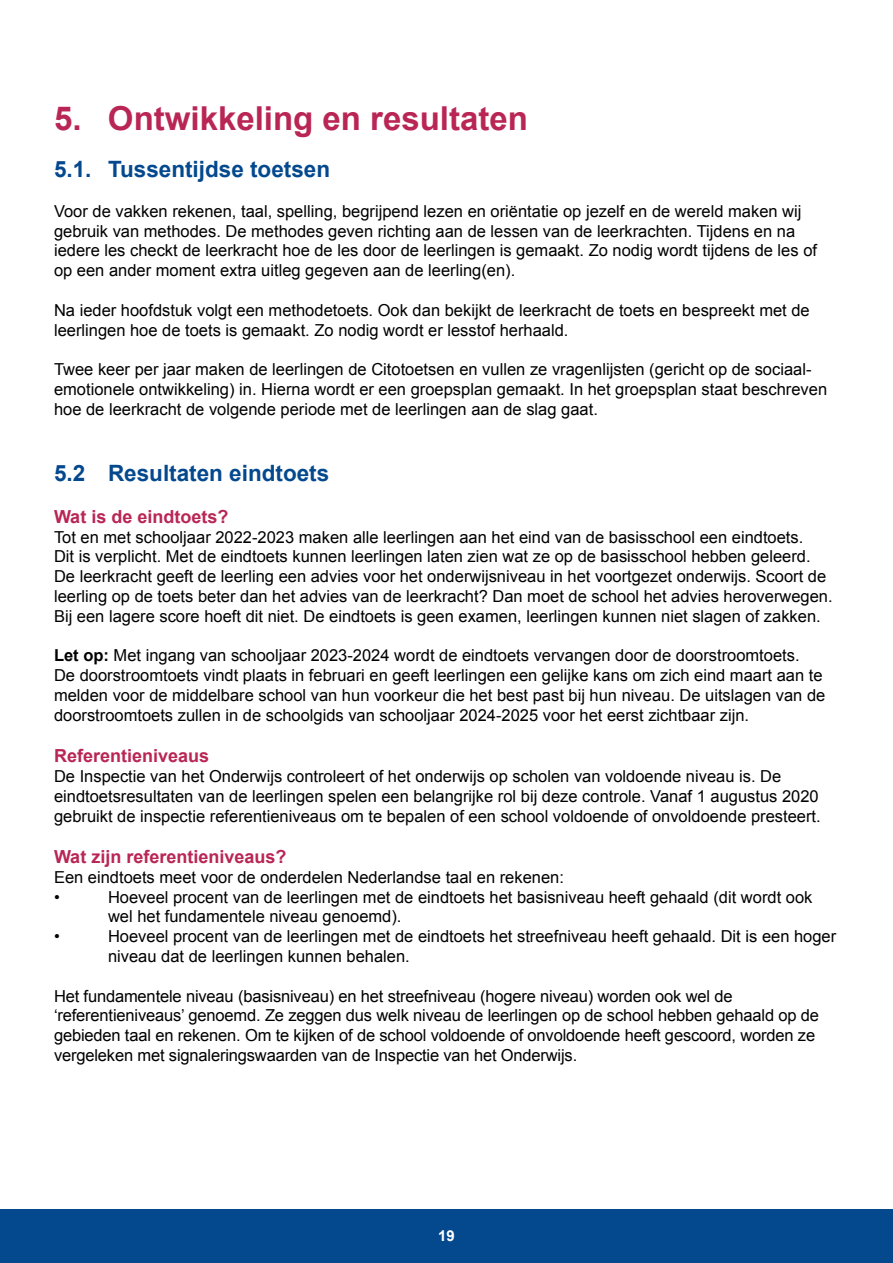
<style>
.page{position:relative;width:893px;height:1263px;background:#fff}
.page>*{position:absolute;margin:0;border:0;box-sizing:border-box;transform-origin:0 0}
.t1{font:700 33px "Arial";color:#b92656}
.t2{font:700 22.5px "Arial";color:#04488d}
.t3{font:700 18px "Arial";color:#b92656}
.t4{font:16.5px/19.8px "Arial";color:#000}
.t5{font:700 15px "Arial";color:#fff}
.s1{font-weight:700}
</style>
<div class="page">
<div style="left:0;top:1209px;width:893px;height:54px;background:#04488d"></div>
<h1 class="t1" style="left:54px;top:97px;width:475px">5. Ontwikkeling en resultaten</h1>
<h2 class="t2" style="left:54px;top:154px;width:278px">5.1. Tussentijdse toetsen</h2>
<p class="t4" style="left:54px;top:201px;width:765px">Voor de vakken rekenen, taal, spelling, begrijpend lezen en oriëntatie op jezelf en de wereld maken wij gebruik van methodes. De methodes geven richting aan de lessen van de leerkrachten. Tijdens en na iedere les checkt de leerkracht hoe de les door de leerlingen is gemaakt. Zo nodig wordt tijdens de les of op een ander moment extra uitleg gegeven aan de leerling(en).</p>
<p class="t4" style="left:54px;top:300px;width:757px">Na ieder hoofdstuk volgt een methodetoets. Ook dan bekijkt de leerkracht de toets en bespreekt met de leerlingen hoe de toets is gemaakt. Zo nodig wordt er lesstof herhaald.</p>
<p class="t4" style="left:54px;top:360px;width:775px">Twee keer per jaar maken de leerlingen de Citotoetsen en vullen ze vragenlijsten (gericht op de sociaal&shy;emotionele ontwikkeling) in. Hierna wordt er een groepsplan gemaakt. In het groepsplan staat beschreven hoe de leerkracht de volgende periode met de leerlingen aan de slag gaat.</p>
<h2 class="t2" style="left:54px;top:459px;width:277px">5.2 Resultaten eindtoets</h2>
<p class="t3" style="left:54px;top:505px;width:176px">Wat is de eindtoets?</p>
<p class="t4" style="left:54px;top:527px;width:780px">Tot en met schooljaar 2022-2023 maken alle leerlingen aan het eind van de basisschool een eindtoets.<br>Dit is verplicht. Met de eindtoets kunnen leerlingen laten zien wat ze op de basisschool hebben geleerd.<br>De leerkracht geeft de leerling een advies voor het onderwijsniveau in het voortgezet onderwijs. Scoort de leerling op de toets beter dan het advies van de leerkracht? Dan moet de school het advies heroverwegen.<br>Bij een lagere score hoeft dit niet. De eindtoets is geen examen, leerlingen kunnen niet slagen of zakken.</p>
<p class="t4" style="left:54px;top:646px;width:773px"><span class="s1">Let op:</span> Met ingang van schooljaar 2023-2024 wordt de eindtoets vervangen door de doorstroomtoets.<br>De doorstroomtoets vindt plaats in februari en geeft leerlingen een gelijke kans om zich eind maart aan te melden voor de middelbare school van hun voorkeur die het best past bij hun niveau. De uitslagen van de doorstroomtoets zullen in de schoolgids van schooljaar 2024-2025 voor het eerst zichtbaar zijn.</p>
<p class="t3" style="left:54px;top:744px;width:157px">Referentieniveaus</p>
<p class="t4" style="left:54px;top:766px;width:768px">De Inspectie van het Onderwijs controleert of het onderwijs op scholen van voldoende niveau is. De eindtoetsresultaten van de leerlingen spelen een belangrijke rol bij deze controle. Vanaf 1 augustus 2020 gebruikt de inspectie referentieniveaus om te bepalen of een school voldoende of onvoldoende presteert.</p>
<p class="t3" style="left:54px;top:845px;width:234px">Wat zijn referentieniveaus?</p>
<p class="t4" style="left:54px;top:867px;width:511px">Een eindtoets meet voor de onderdelen Nederlandse taal en rekenen: •</p>
<p class="t4" style="left:108px;top:887px;width:706px">Hoeveel procent van de leerlingen met de eindtoets het basisniveau heeft gehaald (dit wordt ook wel het fundamentele niveau genoemd).</p>
<p class="t4" style="left:54px;top:927px;width:7px">•</p>
<p class="t4" style="left:108px;top:927px;width:730px">Hoeveel procent van de leerlingen met de eindtoets het streefniveau heeft gehaald. Dit is een hoger niveau dat de leerlingen kunnen behalen.</p>
<p class="t4" style="left:54px;top:986px;width:767px">Het fundamentele niveau (basisniveau) en het streefniveau (hogere niveau) worden ook wel de ‘referentieniveaus’ genoemd. Ze zeggen dus welk niveau de leerlingen op de school hebben gehaald op de gebieden taal en rekenen. Om te kijken of de school voldoende of onvoldoende heeft gescoord, worden ze vergeleken met signaleringswaarden van de Inspectie van het Onderwijs.</p>
<p class="t5" style="left:438px;top:1226px;width:18px">19</p>
</div>
